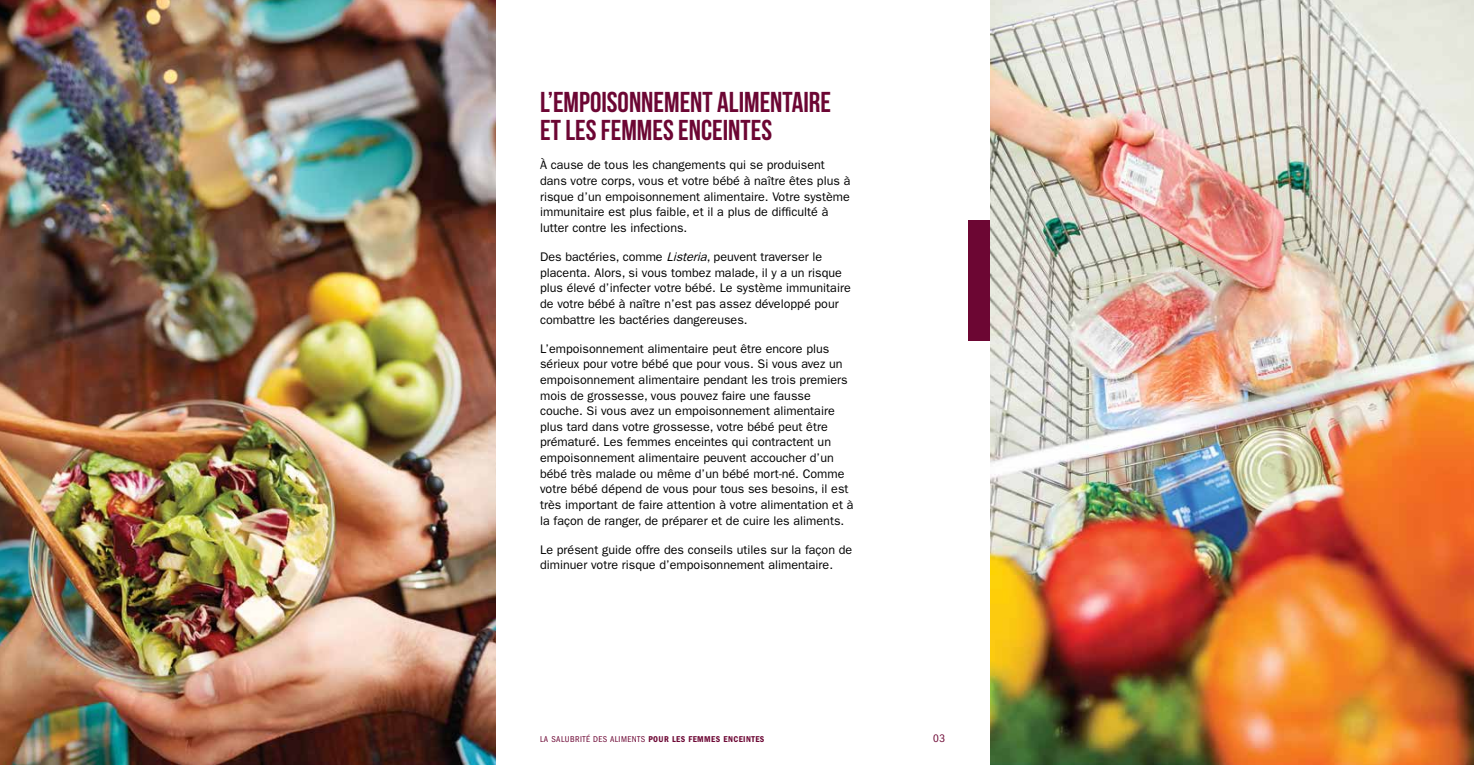
<style>
.page{position:relative;width:1474px;height:765px;background:#fff}
.page>*{position:absolute;margin:0;border:0;box-sizing:border-box;transform-origin:0 0}
.t1{font:28.75px/28.8px "Bebas Neue";color:#6c0633}
.t2{font:12.5px/15.6px "ITC Franklin Gothic Std";color:#000}
.t3{font:condensed 11.25px "ITC Franklin Gothic Std";color:#6c0633}
.t4{font:condensed 8.75px "ITC Franklin Gothic Std";letter-spacing:.05em;color:#6c0633}
.s1{font-style:italic}
.s2{font-family:"ITC Franklin Gothic Std Dm Cd";font-stretch:normal}
</style>
<div class="page">
<div style="left:968px;top:220px;width:33px;height:121px;background:#6c0633"></div>
<img style="left:0;top:0;width:495px;height:765px">
<img style="left:990px;top:0;width:484px;height:765px">
<h1 class="t1" style="left:540px;top:87px;width:292px">L’EMPOISONNEMENT ALIMENTAIRE<br>ET LES FEMMES ENCEINTES</h1>
<p class="t2" style="left:540px;top:157px;width:312px">À cause de tous les changements qui se produisent dans votre corps, vous et votre bébé à naître êtes plus à risque d’un empoisonnement alimentaire. Votre système immunitaire est plus faible, et il a plus de difficulté à lutter contre les infections.</p>
<p class="t2" style="left:540px;top:249px;width:312px">Des bactéries, comme <span class="s1">Listeria</span>, peuvent traverser le placenta. Alors, si vous tombez malade, il y a un risque plus élevé d’infecter votre bébé. Le système immunitaire de votre bébé à naître n’est pas assez développé pour combattre les bactéries dangereuses.</p>
<p class="t2" style="left:540px;top:341px;width:315px">L’empoisonnement alimentaire peut être encore plus sérieux pour votre bébé que pour vous. Si vous avez un empoisonnement alimentaire pendant les trois premiers mois de grossesse, vous pouvez faire une fausse couche. Si vous avez un empoisonnement alimentaire plus tard dans votre grossesse, votre bébé peut être prématuré. Les femmes enceintes qui contractent un empoisonnement alimentaire peuvent accoucher d’un bébé très malade ou même d’un bébé mort-né. Comme votre bébé dépend de vous pour tous ses besoins, il est très important de faire attention à votre alimentation et à la façon de ranger, de préparer et de cuire les aliments.</p>
<p class="t2" style="left:540px;top:542px;width:314px">Le présent guide offre des conseils utiles sur la façon de diminuer votre risque d’empoisonnement alimentaire.</p>
<p class="t4" style="left:540px;top:734px;width:226px">LA SALUBRITÉ DES ALIMENTS <span class="s2">POUR LES FEMMES ENCEINTES</span></p>
<p class="t3" style="left:933px;top:732px;width:14px">03</p>
</div>
